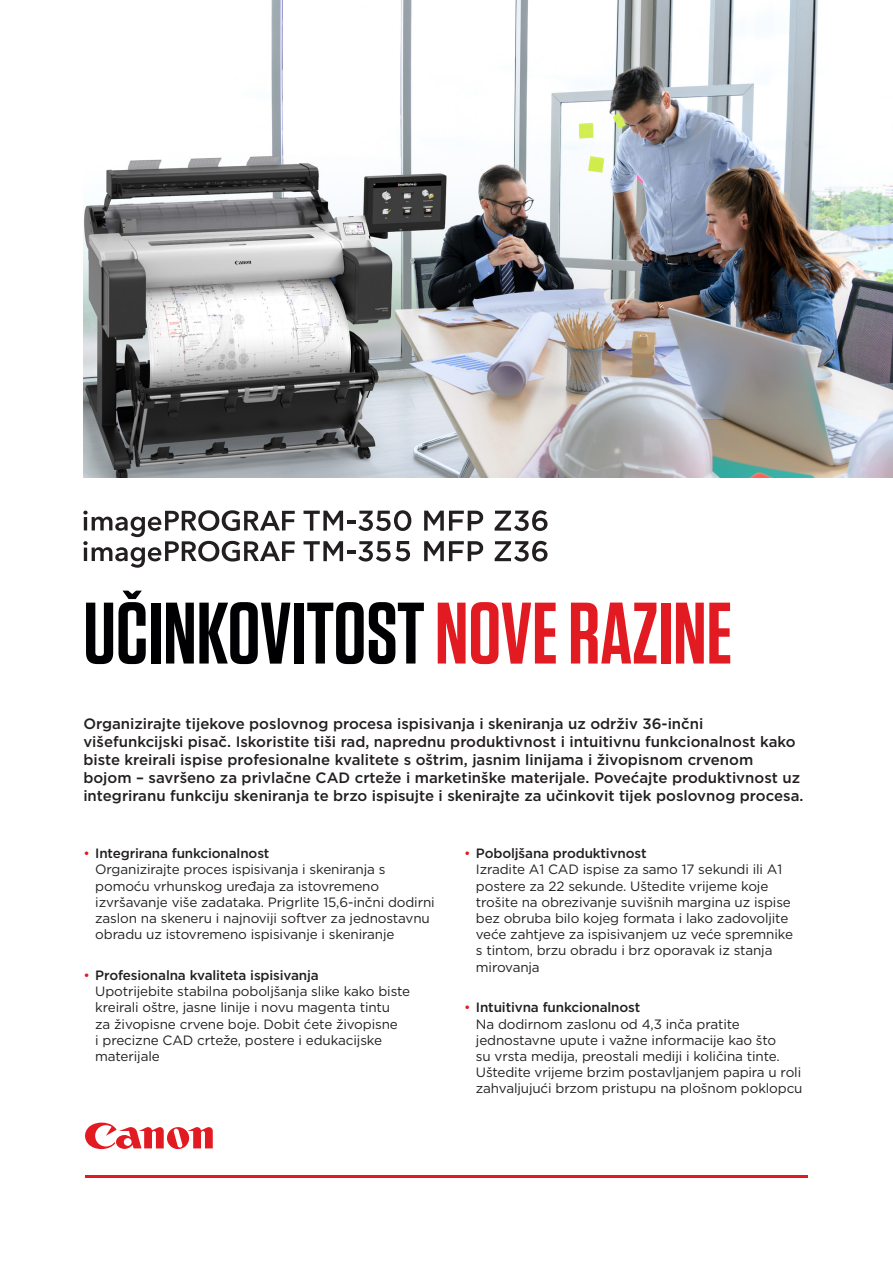
<style>
.page{position:relative;width:893px;height:1263px;background:#fff}
.page>*{position:absolute;margin:0;border:0;box-sizing:border-box;transform-origin:0 0}
.Headline{font:600 87px "Tungsten";color:#000002}
.t1{font:500 15px/18px "Gotham";color:#231f20}
.t2{font:13.5px/16.2px "Gotham";letter-spacing:-.01em;color:#231f20}
.s1{color:#e21a21}
.s2{font-weight:500}
</style>
<div class="page">
<svg style="left:85px;top:1122px;width:128px;height:28px"></svg>
<hr style="left:85px;top:1175px;width:723px;height:3px;background:#e21a21">
<img style="left:83px;top:0;width:810px;height:478px">
<svg style="left:303px;top:510px;width:108px;height:21px"></svg>
<svg style="left:424px;top:511px;width:59px;height:20px"></svg>
<svg style="left:495px;top:510px;width:52px;height:21px"></svg>
<svg style="left:83px;top:510px;width:212px;height:58px"></svg>
<svg style="left:303px;top:541px;width:107px;height:20px"></svg>
<svg style="left:424px;top:541px;width:59px;height:20px"></svg>
<svg style="left:495px;top:541px;width:52px;height:20px"></svg>
<p class="Headline" style="left:83px;top:587px;width:651px">UČINKOVITOST <span class="s1">NOVE RAZINE</span></p>
<p class="t1" style="left:83px;top:714px;width:722px">Organizirajte tijekove poslovnog procesa ispisivanja i skeniranja uz održiv 36-inčni višefunkcijski pisač. Iskoristite tiši rad, naprednu produktivnost i intuitivnu funkcionalnost kako biste kreirali ispise profesionalne kvalitete s oštrim, jasnim linijama i živopisnom crvenom bojom – savršeno za privlačne CAD crteže i marketinške materijale. Povećajte produktivnost uz integriranu funkciju skeniranja te brzo ispisujte i skenirajte za učinkovit tijek poslovnog procesa.</p>
<p class="t2" style="left:95px;top:845px;width:341px;text-indent:-12px"><span class="s1">•</span> <span class="s2">Integrirana funkcionalnost<br></span>Organizirajte proces ispisivanja i skeniranja s pomoću vrhunskog uređaja za istovremeno izvršavanje više zadataka. Prigrlite 15,6-inčni dodirni zaslon na skeneru i najnoviji softver za jednostavnu obradu uz istovremeno ispisivanje i skeniranje</p>
<p class="t2" style="left:95px;top:967px;width:317px;text-indent:-12px"><span class="s1">•</span> <span class="s2">Profesionalna kvaliteta ispisivanja<br></span>Upotrijebite stabilna poboljšanja slike kako biste kreirali oštre, jasne linije i novu magenta tintu<br>za živopisne crvene boje. Dobit ćete živopisne<br>i precizne CAD crteže, postere i edukacijske materijale</p>
<p class="t2" style="left:476px;top:845px;width:319px;text-indent:-12px"><span class="s1">•</span> <span class="s2">Poboljšana produktivnost<br></span>Izradite A1 CAD ispise za samo 17 sekundi ili A1 postere za 22 sekunde. Uštedite vrijeme koje trošite na obrezivanje suvišnih margina uz ispise bez obruba bilo kojeg formata i lako zadovoljite veće zahtjeve za ispisivanjem uz veće spremnike s tintom, brzu obradu i brz oporavak iz stanja mirovanja</p>
<p class="t2" style="left:476px;top:999px;width:328px;text-indent:-12px"><span class="s1">•</span> <span class="s2">Intuitivna funkcionalnost<br></span>Na dodirnom zaslonu od 4,3 inča pratite jednostavne upute i važne informacije kao što<br>su vrsta medija, preostali mediji i količina tinte.<br>Uštedite vrijeme brzim postavljanjem papira u roli zahvaljujući brzom pristupu na plošnom poklopcu</p>
</div>
